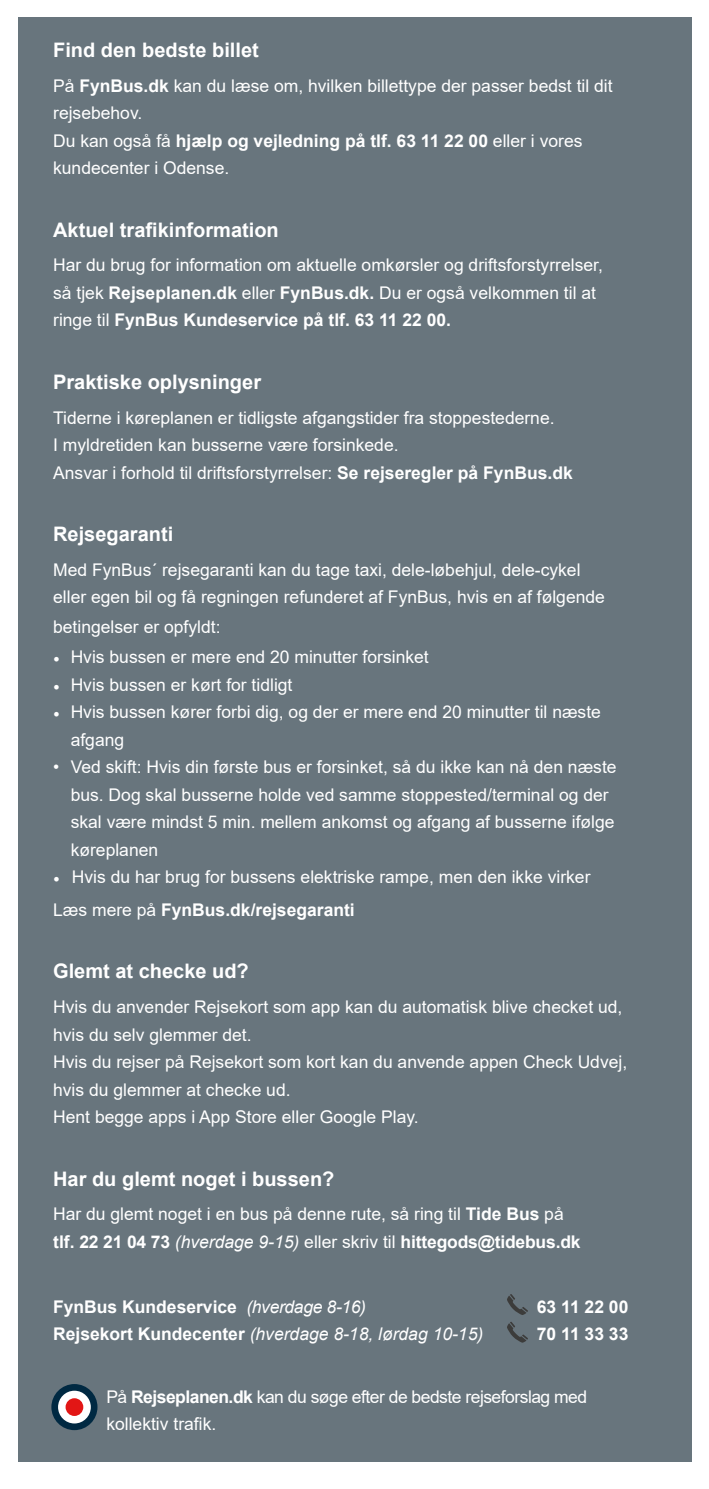
<style>
.page{position:relative;width:709px;height:1489px;background:#fff}
.page>*{position:absolute;margin:0;border:0;box-sizing:border-box;transform-origin:0 0}
.t1{font:700 20px "Arial";color:#fff}
.t2{font:17.5px/27.5px "Arial";color:#fff}
.t3{font:17.5px/27.5px "Arial";letter-spacing:-.03em;color:#fff}
.t4{font:700 17.5px "Arial";color:#fff}
.t5{font:italic 17.5px "Arial";color:#fff}
.s1{font-weight:700}
.s2{font-family:"Minion Pro"}
.s3{font-style:italic}
.s4{font-weight:400;font-style:italic}
.s5{font-weight:700;font-style:normal}
</style>
<div class="page">
<div style="left:18px;top:18px;width:673px;height:1443px;background:#68757d"></div>
<svg style="left:51px;top:1384px;width:46px;height:45px"></svg>
<div style="left:66px;top:1397px;width:17px;height:18px;background:#e21615;border-radius:50%"></div>
<svg style="left:507px;top:1294px;width:21px;height:20px"></svg>
<svg style="left:507px;top:1322px;width:21px;height:20px"></svg>
<p class="t1" style="left:53px;top:36px;width:207px">Find den bedste billet</p>
<p class="t2" style="left:53px;top:72px;width:561px">På <span class="s1">FynBus.dk</span> kan du læse om, hvilken billettype der passer bedst til dit rejsebehov.<br>Du kan også få <span class="s1">hjælp og vejledning på tlf. 63 11 22 00</span> eller i vores kundecenter i Odense.</p>
<p class="t1" style="left:53px;top:216px;width:227px">Aktuel trafikinformation</p>
<p class="t2" style="left:53px;top:251px;width:551px">Har du brug for information om aktuelle omkørsler og driftsforstyrrelser, så tjek <span class="s1">Rejseplanen.dk</span> eller <span class="s1">FynBus.dk.</span> Du er også velkommen til at ringe til <span class="s1">FynBus Kundeservice på tlf. 63 11 22 00.</span></p>
<p class="t1" style="left:53px;top:368px;width:209px">Praktiske oplysninger</p>
<p class="t2" style="left:53px;top:403px;width:521px">Tiderne i køreplanen er tidligste afgangstider fra stoppestederne.<br>I myldretiden kan busserne være forsinkede.<br>Ansvar i forhold til driftsforstyrrelser: <span class="s1">Se rejseregler på FynBus.dk</span></p>
<p class="t1" style="left:53px;top:520px;width:122px">Rejsegaranti</p>
<p class="t2" style="left:53px;top:555px;width:553px">Med FynBus´ rejsegaranti kan du tage taxi, dele-løbehjul, dele-cykel eller egen bil og få regningen refunderet af FynBus, hvis en af følgende</p>
<p class="t2" style="left:53px;top:613px;width:169px">betingelser er opfyldt:</p>
<p class="t2" style="left:53px;top:643px;width:377px"><span class="s2">•</span> Hvis bussen er mere end 20 minutter forsinket</p>
<p class="t2" style="left:53px;top:670px;width:241px"><span class="s2">•</span> Hvis bussen er kørt for tidligt</p>
<p class="t2" style="left:71px;top:698px;width:532px;text-indent:-18px"><span class="s2">•</span> Hvis bussen kører forbi dig, og der er mere end 20 minutter til næste afgang</p>
<p class="t2" style="left:71px;top:753px;width:547px;text-indent:-18px">• Ved skift: Hvis din første bus er forsinket, så du ikke kan nå den næste bus. Dog skal busserne holde ved samme stoppested/terminal og der skal være mindst 5 min. mellem ankomst og afgang af busserne ifølge køreplanen</p>
<p class="t2" style="left:53px;top:860px;width:539px;line-height:32.5px"><span class="s2">•</span> Hvis du har brug for bussens elektriske rampe, men den ikke virker<br>Læs mere på <span class="s1">FynBus.dk/rejsegaranti</span></p>
<p class="t1" style="left:53px;top:957px;width:197px">Glemt at checke ud?</p>
<p class="t2" style="left:53px;top:993px;width:575px">Hvis du anvender Rejsekort som app kan du automatisk blive checket ud, hvis du selv glemmer det.<br>Hvis du rejser på Rejsekort som kort kan du anvende appen Check Udvej, hvis du glemmer at checke ud.<br>Hent begge apps i App Store eller Google Play.</p>
<p class="t1" style="left:53px;top:1164px;width:283px">Har du glemt noget i bussen?</p>
<p class="t2" style="left:53px;top:1200px;width:529px">Har du glemt noget i en bus på denne rute, så ring til <span class="s1">Tide Bus</span> på <span class="s1">tlf. 22 21 04 73</span> <span class="s3">(hverdage 9-15)</span> eller skriv til <span class="s1">hittegods@tidebus.dk</span></p>
<p class="t4" style="left:53px;top:1294px;width:314px">FynBus Kundeservice <span class="s4">(hverdage 8-16)</span></p>
<p class="t4" style="left:537px;top:1294px;width:93px">63 11 22 00</p>
<p class="t5" style="left:53px;top:1322px;width:431px"><span class="s5">Rejsekort Kundecenter</span> (hverdage 8-18, lørdag 10-15)</p>
<p class="t4" style="left:537px;top:1321px;width:93px">70 11 33 33</p>
<p class="t3" style="left:106px;top:1382px;width:482px">På <span class="s1">Rejseplanen.dk</span> kan du søge efter de bedste rejseforslag med kollektiv trafik.</p>
</div>
